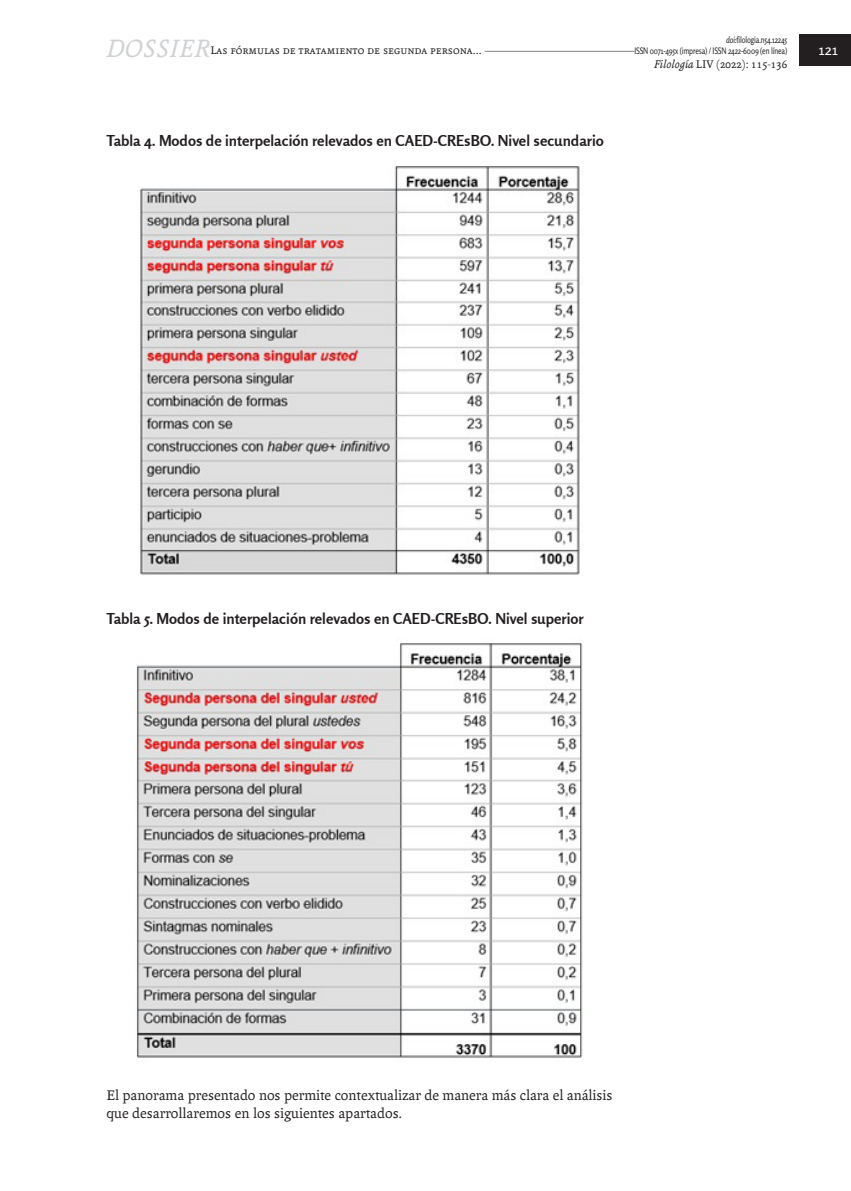
<style>
.page{position:relative;width:851px;height:1191px;background:#fff}
.page>*{position:absolute;margin:0;border:0;box-sizing:border-box;transform-origin:0 0}
.t1{font:italic 27px "Andralis ND Os F";letter-spacing:.02em;color:#d1d2d4}
.t2{font:700 15px "Rosario";color:#231f20}
.t3{font:15px/18px "Andralis ND Os F";color:#231f20}
.t4{font:15px "Rosario";color:#fff}
.t5{font:12px "Andralis NDSC";color:#231f20}
.t6{font:12px "Andralis ND Os F";color:#231f20}
.t7{font:9px/10.8px "Rosario";letter-spacing:-.02em;color:#231f20;text-align:right;scale:.8 1}
.s1{font-style:italic}
</style>
<div class="page">
<hr style="left:106px;top:51px;width:647px;height:1px;background:#808285">
<div style="left:634px;top:43px;width:153px;height:15px;background:#fff"></div>
<div style="left:799px;top:35px;width:51px;height:31px;background:#231f20"></div>
<div style="left:106px;top:36px;width:109px;height:30px;background:#fff"></div>
<div style="left:210px;top:44px;width:274px;height:15px;background:#fff"></div>
<img style="left:140px;top:166px;width:440px;height:409px">
<img style="left:136px;top:643px;width:447px;height:415px">
<p class="t7" style="left:634px;top:34px;width:192px"><span class="s1">doi:</span>filologia.n54.12245<br>ISSN 0071-495x (impresa) / ISSN 2422-6009 (en línea)</p>
<p class="t6" style="left:654px;top:58px;width:135px"><span class="s1">Filología</span> LIV (2022): 115-136</p>
<h1 class="t1" style="left:106px;top:34px;width:105px">DOSSIER</h1>
<p class="t5" style="left:210px;top:44px;width:272px">Las fórmulas de tratamiento de segunda persona...</p>
<p class="t4" style="left:818px;top:41px;width:21px">121</p>
<p class="t2" style="left:106px;top:131px;width:499px">Tabla 4. Modos de interpelación relevados en CAED-CREsBO. Nivel secundario</p>
<p class="t2" style="left:106px;top:609px;width:479px">Tabla 5. Modos de interpelación relevados en CAED-CREsBO. Nivel superior</p>
<p class="t3" style="left:106px;top:1086px;width:507px">El panorama presentado nos permite contextualizar de manera más clara el análisis que desarrollaremos en los siguientes apartados.</p>
</div>
